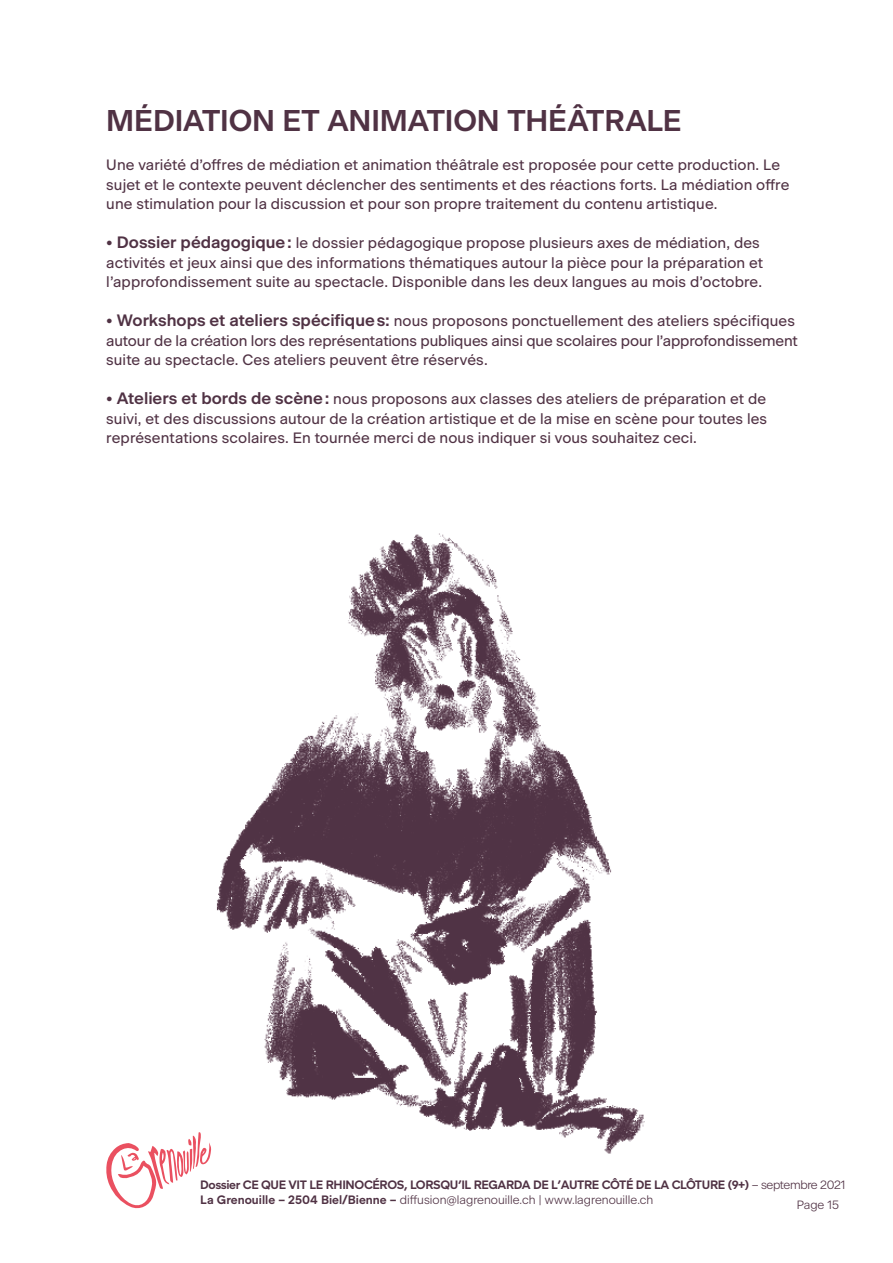
<style>
.page{position:relative;width:893px;height:1263px;background:#fff}
.page>*{position:absolute;margin:0;border:0;box-sizing:border-box;transform-origin:0 0}
.t1{font:600 30px "Beausite Classic";letter-spacing:-.005em;color:#503244}
.t2{font:15px/19.5px "Beausite Classic";letter-spacing:.005em;color:#503244}
.t3{font:700 12px "Epoque Grotesk";letter-spacing:-.03em;color:#503244}
.t4{font:300 12px "Beausite Classic";color:#503244}
.s1{font-weight:600;font-size:16.5px}
.s2{font-family:"Beausite Classic";font-weight:300}
.s3{font-family:"Epoque Grotesk";font-weight:700}
</style>
<div class="page">
<img style="left:211px;top:533px;width:434px;height:621px">
<svg style="left:106px;top:1132px;width:105px;height:77px"></svg>
<h1 class="t1" style="left:106px;top:98px;width:577px">MÉDIATION ET ANIMATION THÉÂTRALE</h1>
<p class="t2" style="left:106px;top:154px;width:685px">Une variété d’offres de médiation et animation théâtrale est proposée pour cette production. Le sujet et le contexte peuvent déclencher des sentiments et des réactions forts. La médiation offre une stimulation pour la discussion et pour son propre traitement du contenu artistique.</p>
<p class="t2" style="left:106px;top:232px;width:658px"><span class="s1">• Dossier pédagogique:</span> le dossier pédagogique propose plusieurs axes de médiation, des activités et jeux ainsi que des informations thématiques autour la pièce pour la préparation et l’approfondissement suite au spectacle. Disponible dans les deux langues au mois d’octobre.</p>
<p class="t2" style="left:106px;top:310px;width:693px"><span class="s1">• Workshops et ateliers spécifiques:</span> nous proposons ponctuellement des ateliers spécifiques autour de la création lors des représentations publiques ainsi que scolaires pour l’approfondissement suite au spectacle. Ces ateliers peuvent être réservés.</p>
<p class="t2" style="left:106px;top:388px;width:662px;text-align:justify"><span class="s1">• Ateliers et bords de scène:</span> nous proposons aux classes des ateliers de préparation et de suivi, et des discussions autour de la création artistique et de la mise en scène pour toutes les représentations scolaires. En tournée merci de nous indiquer si vous souhaitez ceci.</p>
<p class="t3" style="left:200px;top:1177px;width:646px">Dossier CE QUE VIT LE RHINOCÉROS, LORSQU’IL REGARDA DE L’AUTRE CÔTÉ DE LA CLÔTURE (9+) <span class="s2">– septembre 2021</span></p>
<p class="t4" style="left:200px;top:1190px;width:455px"><span class="s3">La Grenouille – 2504 Biel/Bienne –</span> diffusion@lagrenouille.ch | www.lagrenouille.ch</p>
<p class="t4" style="left:797px;top:1196px;width:44px">Page 15</p>
</div>
